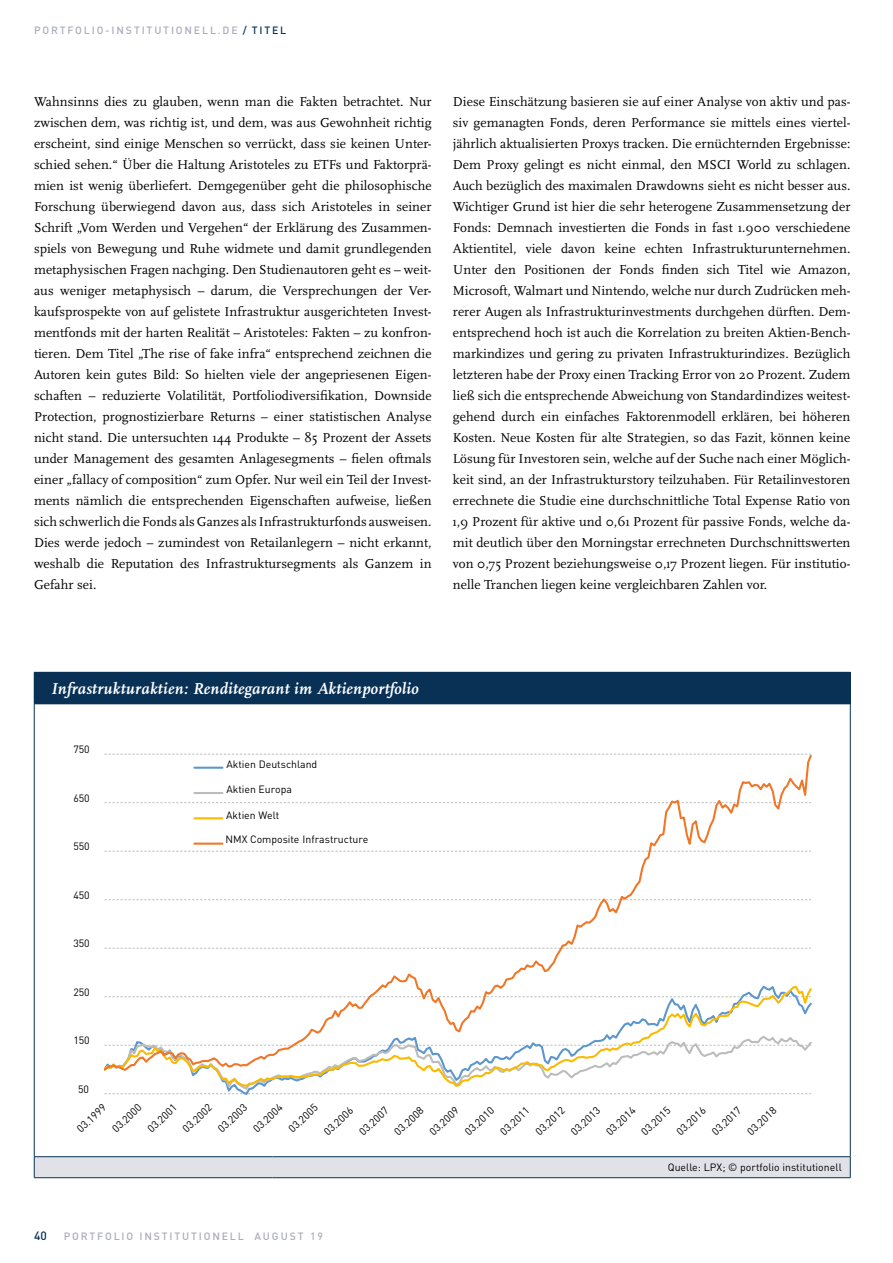
<style>
.page{position:relative;width:893px;height:1263px;background:#fff}
.page>*{position:absolute;margin:0;border:0;box-sizing:border-box;transform-origin:0 0}
.t1{font:italic 700 16.5px "Scala OT";letter-spacing:.02em;color:#fff}
.t2{font:13.5px/21px "Scala OT";letter-spacing:.005em;color:#000;text-align:justify}
.t3{font:500 12px "DINOT";color:#093155}
.t4{font:10.5px "DINOT";color:#000}
.t5{font:500 10.5px "DINOT";letter-spacing:.175em;color:#abacbc}
.s1{color:#093155}
</style>
<div class="page">
<div style="left:34px;top:672px;width:816px;height:32px;background:#093155"></div>
<hr style="left:850px;top:672px;width:1px;height:32px;background:#093155">
<hr style="left:850px;top:704px;width:1px;height:452px;background:#093155">
<hr style="left:34px;top:704px;width:1px;height:452px;background:#093155">
<hr style="left:34px;top:1156px;width:238px;height:1px;background:#093155">
<hr style="left:272px;top:1156px;width:578px;height:1px;background:#093155">
<div style="left:34px;top:1157px;width:817px;height:21px;background:#e1e1e8"></div>
<hr style="left:34px;top:1177px;width:238px;height:1px;background:#093155">
<hr style="left:272px;top:1177px;width:578px;height:1px;background:#093155">
<svg style="left:699px;top:948px;width:112px;height:1px"></svg>
<svg style="left:699px;top:899px;width:112px;height:1px"></svg>
<svg style="left:699px;top:851px;width:112px;height:1px"></svg>
<svg style="left:105px;top:1035px;width:707px;height:59px"></svg>
<svg style="left:105px;top:1072px;width:594px;height:16px"></svg>
<svg style="left:699px;top:985px;width:113px;height:42px"></svg>
<svg style="left:105px;top:845px;width:594px;height:227px"></svg>
<svg style="left:105px;top:753px;width:707px;height:92px"></svg>
<hr style="left:194px;top:767px;width:28px;height:2px;background:#5b96cd">
<hr style="left:194px;top:792px;width:28px;height:2px;background:#bbbdbc">
<hr style="left:194px;top:817px;width:28px;height:2px;background:#fbba00">
<hr style="left:194px;top:842px;width:28px;height:3px;background:#f07727">
<p class="t5" style="left:34px;top:23px;width:254px">PORTFOLIO-INSTITUTIONELL.DE <span class="s1">/ TITEL</span></p>
<p class="t2" style="left:34px;top:91px;width:399px">Wahnsinns dies zu glauben, wenn man die Fakten betrachtet. Nur zwischen dem, was richtig ist, und dem, was aus Gewohnheit richtig erscheint, sind einige Menschen so verrückt, dass sie keinen Unter&shy;schied sehen.“ Über die Haltung Aristoteles zu ETFs und Faktorprä&shy;mien ist wenig überliefert. Demgegenüber geht die philosophische Forschung überwiegend davon aus, dass sich Aristoteles in seiner Schrift „Vom Werden und Vergehen“ der Erklärung des Zusammen&shy;spiels von Bewegung und Ruhe widmete und damit grundlegenden metaphysischen Fragen nachging. Den Studienautoren geht es – weit&shy;aus weniger metaphysisch – darum, die Versprechungen der Ver&shy;kaufsprospekte von auf gelistete Infrastruktur ausgerichteten Invest&shy;mentfonds mit der harten Realität – Aristoteles: Fakten – zu konfron&shy;tieren. Dem Titel „The rise of fake infra“ entsprechend zeichnen die Autoren kein gutes Bild: So hielten viele der angepriesenen Eigen&shy;schaften – reduzierte Volatilität, Portfoliodiversifikation, Downside Protection, prognostizierbare Returns – einer statistischen Analyse nicht stand. Die untersuchten 144 Produkte – 85 Prozent der Assets under Management des gesamten Anlagesegments – fielen oftmals einer „fallacy of composition“ zum Opfer. Nur weil ein Teil der Invest&shy;ments nämlich die entsprechenden Eigenschaften aufweise, ließen sich schwerlich die Fonds als Ganzes als Infrastrukturfonds ausweisen.<br>Dies werde jedoch – zumindest von Retailanlegern – nicht erkannt, weshalb die Reputation des Infrastruktursegments als Ganzem in Gefahr sei.</p>
<p class="t2" style="left:453px;top:91px;width:399px">Diese Einschätzung basieren sie auf einer Analyse von aktiv und pas&shy;siv gemanagten Fonds, deren Performance sie mittels eines viertel&shy;jährlich aktualisierten Proxys tracken. Die ernüchternden Ergebnisse:<br>Dem Proxy gelingt es nicht einmal, den MSCI World zu schlagen.<br>Auch bezüglich des maximalen Drawdowns sieht es nicht besser aus.<br>Wichtiger Grund ist hier die sehr heterogene Zusammensetzung der Fonds: Demnach investierten die Fonds in fast 1.900 verschiedene Aktientitel, viele davon keine echten Infrastrukturunternehmen.<br>Unter den Positionen der Fonds finden sich Titel wie Amazon, Microsoft, Walmart und Nintendo, welche nur durch Zudrücken meh&shy;rerer Augen als Infrastrukturinvestments durchgehen dürften. Dem&shy;entsprechend hoch ist auch die Korrelation zu breiten Aktien-Bench&shy;markindizes und gering zu privaten Infrastrukturindizes. Bezüglich letzteren habe der Proxy einen Tracking Error von 20 Prozent. Zudem ließ sich die entsprechende Abweichung von Standardindizes weitest&shy;gehend durch ein einfaches Faktorenmodell erklären, bei höheren Kosten. Neue Kosten für alte Strategien, so das Fazit, können keine Lösung für Investoren sein, welche auf der Suche nach einer Möglich&shy;keit sind, an der Infrastrukturstory teilzuhaben. Für Retailinvestoren errechnete die Studie eine durchschnittliche Total Expense Ratio von 1,9 Prozent für aktive und 0,61 Prozent für passive Fonds, welche da&shy;mit deutlich über den Morningstar errechneten Durchschnittswerten von 0,75 Prozent beziehungsweise 0,17 Prozent liegen. Für institutio&shy;nelle Tranchen liegen keine vergleichbaren Zahlen vor.</p>
<p class="t1" style="left:51px;top:679px;width:369px">Infrastrukturaktien: Renditegarant im Aktienportfolio</p>
<p class="t4" style="left:73px;top:742px;width:18px">750</p>
<p class="t4" style="left:73px;top:791px;width:18px">650</p>
<p class="t4" style="left:73px;top:839px;width:18px">550</p>
<p class="t4" style="left:73px;top:888px;width:18px">450</p>
<p class="t4" style="left:73px;top:936px;width:18px">350</p>
<p class="t4" style="left:73px;top:985px;width:18px">250</p>
<p class="t4" style="left:73px;top:1033px;width:18px">150</p>
<p class="t4" style="left:78px;top:1082px;width:12px">50</p>
<p class="t4" style="left:226px;top:757px;width:92px">Aktien Deutschland</p>
<p class="t4" style="left:226px;top:782px;width:67px">Aktien Europa</p>
<p class="t4" style="left:226px;top:807px;width:55px">Aktien Welt</p>
<p class="t4" style="left:226px;top:832px;width:144px">NMX Composite Infrastructure</p>
<p class="t4" style="left:74px;top:1125px;width:37px;rotate:-43deg">03.1999</p>
<p class="t4" style="left:109px;top:1125px;width:37px;rotate:-43deg">03.2000</p>
<p class="t4" style="left:144px;top:1125px;width:37px;rotate:-43deg">03.2001</p>
<p class="t4" style="left:179px;top:1125px;width:37px;rotate:-43deg">03.2002</p>
<p class="t4" style="left:215px;top:1125px;width:37px;rotate:-43deg">03.2003</p>
<p class="t4" style="left:250px;top:1125px;width:37px;rotate:-43deg">03.2004</p>
<p class="t4" style="left:285px;top:1125px;width:37px;rotate:-43deg">03.2005</p>
<p class="t4" style="left:321px;top:1128px;width:37px;rotate:-43deg">03.2006</p>
<p class="t4" style="left:356px;top:1128px;width:37px;rotate:-43deg">03.2007</p>
<p class="t4" style="left:391px;top:1128px;width:37px;rotate:-43deg">03.2008</p>
<p class="t4" style="left:426px;top:1128px;width:37px;rotate:-43deg">03.2009</p>
<p class="t4" style="left:462px;top:1128px;width:37px;rotate:-43deg">03.2010</p>
<p class="t4" style="left:497px;top:1128px;width:37px;rotate:-43deg">03.2011</p>
<p class="t4" style="left:532px;top:1128px;width:37px;rotate:-43deg">03.2012</p>
<p class="t4" style="left:567px;top:1128px;width:37px;rotate:-43deg">03.2013</p>
<p class="t4" style="left:603px;top:1128px;width:37px;rotate:-43deg">03.2014</p>
<p class="t4" style="left:638px;top:1128px;width:37px;rotate:-43deg">03.2015</p>
<p class="t4" style="left:673px;top:1128px;width:37px;rotate:-43deg">03.2016</p>
<p class="t4" style="left:709px;top:1128px;width:37px;rotate:-43deg">03.2017</p>
<p class="t4" style="left:744px;top:1128px;width:37px;rotate:-43deg">03.2018</p>
<p class="t3" style="left:34px;top:1227px;width:14px">40</p>
<p class="t5" style="left:64px;top:1229px;width:226px">PORTFOLIO INSTITUTIONELL AU GUST</p>
<p class="t5" style="left:310px;top:1229px;width:15px">19</p>
<p class="t4" style="left:668px;top:1160px;width:175px">Quelle: LPX; © portfolio institutionell</p>
</div>
